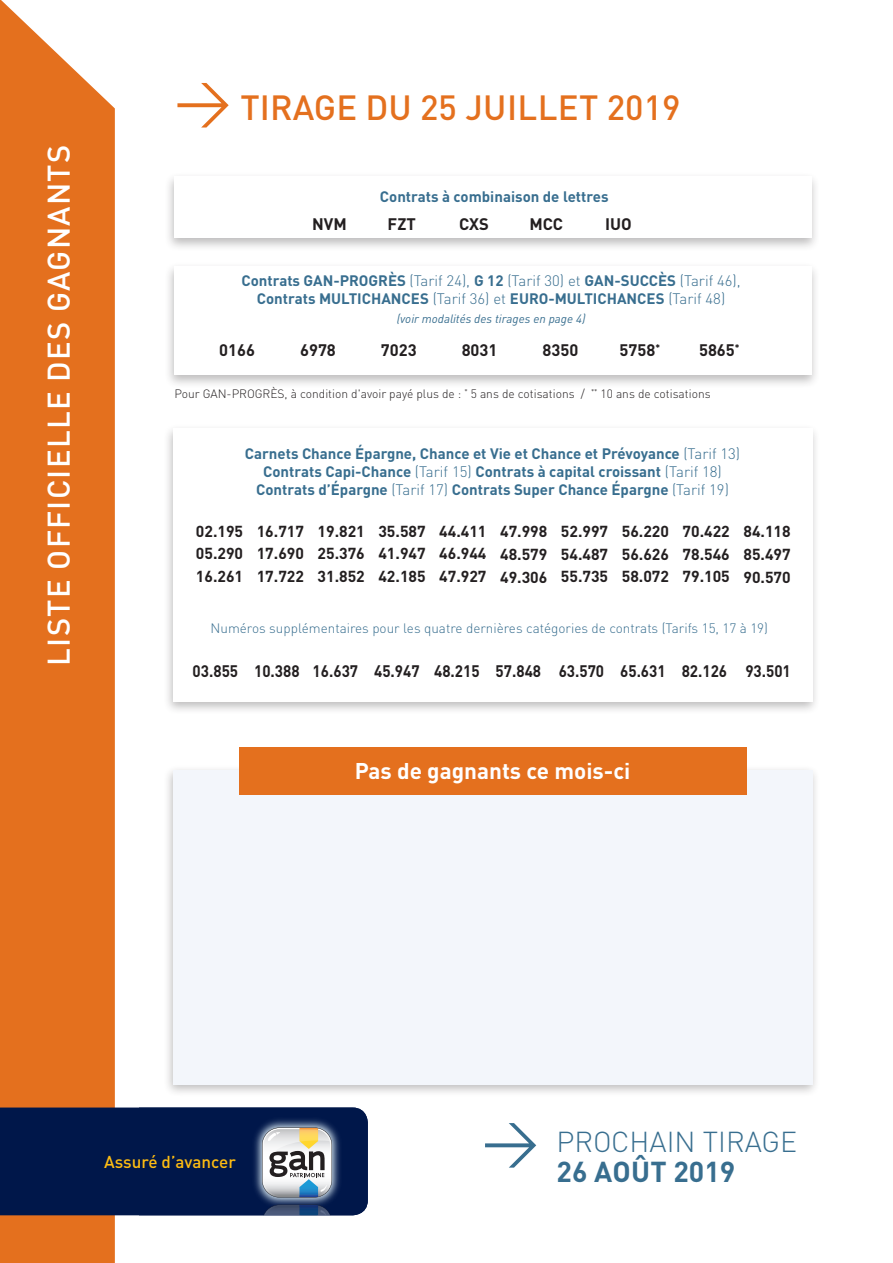
<style>
.page{position:relative;width:893px;height:1263px;background:#fff}
.page>*{position:absolute;margin:0;border:0;box-sizing:border-box;transform-origin:0 0}
.t1{font:55.8px "DIN Pro";color:#e4701e}
.t2{font:55.8px "DIN Pro";color:#386e8f}
.t3{font:500 34.5px "DIN Pro";color:#e4701e}
.t4{font:500 30.9px "DIN Pro";letter-spacing:.04em;color:#fff}
.t5{font:300 28.5px "DIN Pro";color:#386e8f}
.t6{font:700 28.5px "DIN Pro";color:#386e8f}
.t7{font:700 22.5px "DIN Pro";color:#fff}
.t8{font:500 17.1px "DIN Pro";color:#fdbc12}
.t9{font:700 16.5px "DIN Pro";color:#231f20;scale:.92 1}
.t10{font:700 16.5px "DIN Pro";color:#231f20}
.t11{font:700 15.75px "DIN Pro";color:#231f20}
.t12{font:700 15px/18px "DIN Pro";color:#386e8f;text-align:center}
.t13{font:300 13.5px "DIN Pro";color:#386e8f}
.t14{font:300 12px "DIN Pro";color:#231f20}
.t15{font:italic 12px "DIN Pro";color:#386e8f}
.s1{font-weight:300}
</style>
<div class="page">
<div style="left:0;top:0;width:115px;height:1263px;background:#e4701e"></div>
<svg style="left:0;top:1107px;width:368px;height:108px;background:#1c305b"></svg>
<div style="left:164px;top:172px;width:656px;height:79px;background:#231f20;opacity:.3"></div>
<div style="left:174px;top:177px;width:638px;height:61px;background:#fff"></div>
<div style="left:163px;top:424px;width:657px;height:291px;background:#231f20;opacity:.3"></div>
<div style="left:173px;top:428px;width:639px;height:274px;background:#fff"></div>
<div style="left:164px;top:261px;width:656px;height:127px;background:#231f20;opacity:.3"></div>
<div style="left:174px;top:266px;width:638px;height:109px;background:#fff"></div>
<div style="left:163px;top:764px;width:657px;height:334px;background:#231f20;opacity:.3"></div>
<div style="left:173px;top:770px;width:639px;height:314px;background:#f3f6fb"></div>
<div style="left:239px;top:748px;width:507px;height:47px;background:#e4701e"></div>
<p class="t4" style="left:34px;top:666px;width:522px;rotate:-90deg">LISTE OFFICIELLE DES GAGNANTS</p>
<p class="t1" style="left:174px;top:56px;width:59px">→</p>
<p class="t3" style="left:241px;top:79px;width:441px">TIRAGE DU 25 JUILLET 2019</p>
<p class="t12" style="left:380px;top:186px;width:230px">Contrats à combinaison de lettres</p>
<p class="t10" style="left:312px;top:210px;width:36px">NVM</p>
<p class="t10" style="left:388px;top:210px;width:30px">FZT</p>
<p class="t10" style="left:459px;top:210px;width:31px">CXS</p>
<p class="t10" style="left:529px;top:210px;width:35px">MCC</p>
<p class="t10" style="left:605px;top:210px;width:28px">IUO</p>
<p class="t12" style="left:241px;top:270px;width:501px">Contrats GAN-PROGRÈS <span class="s1">(Tarif 24),</span> G 12 <span class="s1">(Tarif 30) et</span> GAN-SUCCÈS <span class="s1">(Tarif 46),</span></p>
<p class="t12" style="left:257px;top:288px;width:470px">Contrats MULTICHANCES <span class="s1">(Tarif 36) et</span> EURO-MULTICHANCES <span class="s1">(Tarif 48)</span></p>
<p class="t15" style="left:397px;top:309px;width:190px">(voir modalités des tirages en page 4)</p>
<p class="t10" style="left:219px;top:336px;width:37px">0166</p>
<p class="t10" style="left:300px;top:336px;width:37px">6978</p>
<p class="t10" style="left:381px;top:336px;width:37px">7023</p>
<p class="t10" style="left:462px;top:336px;width:37px">8031</p>
<p class="t10" style="left:542px;top:336px;width:37px">8350</p>
<p class="t10" style="left:619px;top:336px;width:42px">5758<sup>*</sup></p>
<p class="t10" style="left:699px;top:336px;width:42px">5865<sup>*</sup></p>
<p class="t14" style="left:174px;top:385px;width:538px">Pour GAN-PROGRÈS, à condition d'avoir payé plus de : <sup>*</sup> 5 ans de cotisations / <sup>**</sup> 10 ans de cotisations</p>
<p class="t12" style="left:245px;top:443px;width:497px">Carnets Chance Épargne, Chance et Vie et Chance et Prévoyance <span class="s1">(Tarif 13)<br></span>Contrats Capi-Chance <span class="s1">(Tarif 15)</span> Contrats à capital croissant <span class="s1">(Tarif 18)<br></span>Contrats d’Épargne <span class="s1">(Tarif 17)</span> Contrats Super Chance Épargne <span class="s1">(Tarif 19)</span></p>
<p class="t11" style="left:196px;top:518px;width:49px">02.195</p>
<p class="t11" style="left:196px;top:541px;width:49px">05.290</p>
<p class="t11" style="left:196px;top:563px;width:49px">16.261</p>
<p class="t11" style="left:257px;top:518px;width:49px">16.717</p>
<p class="t11" style="left:257px;top:541px;width:49px">17.690</p>
<p class="t11" style="left:257px;top:563px;width:49px">17.722</p>
<p class="t11" style="left:318px;top:518px;width:49px">19.821</p>
<p class="t11" style="left:318px;top:541px;width:49px">25.376</p>
<p class="t11" style="left:318px;top:563px;width:49px">31.852</p>
<p class="t11" style="left:378px;top:518px;width:49px">35.587</p>
<p class="t11" style="left:378px;top:541px;width:49px">41.947</p>
<p class="t11" style="left:378px;top:563px;width:49px">42.185</p>
<p class="t11" style="left:439px;top:518px;width:49px">44.411</p>
<p class="t11" style="left:439px;top:541px;width:49px">46.944</p>
<p class="t11" style="left:439px;top:563px;width:49px">47.927</p>
<p class="t11" style="left:500px;top:518px;width:49px">47.998</p>
<p class="t11" style="left:500px;top:541px;width:49px">48.579</p>
<p class="t11" style="left:500px;top:564px;width:49px">49.306</p>
<p class="t11" style="left:561px;top:518px;width:49px">52.997</p>
<p class="t11" style="left:561px;top:541px;width:49px">54.487</p>
<p class="t11" style="left:561px;top:564px;width:49px">55.735</p>
<p class="t11" style="left:622px;top:518px;width:49px">56.220</p>
<p class="t11" style="left:622px;top:541px;width:49px">56.626</p>
<p class="t11" style="left:622px;top:564px;width:49px">58.072</p>
<p class="t11" style="left:683px;top:518px;width:49px">70.422</p>
<p class="t11" style="left:683px;top:541px;width:49px">78.546</p>
<p class="t11" style="left:683px;top:564px;width:49px">79.105</p>
<p class="t11" style="left:743px;top:518px;width:49px">84.118</p>
<p class="t11" style="left:743px;top:541px;width:49px">85.497</p>
<p class="t11" style="left:743px;top:564px;width:49px">90.570</p>
<p class="t13" style="left:210px;top:618px;width:559px">Numéros supplémentaires pour les quatre dernières catégories de contrats (Tarifs 15, 17 à 19)</p>
<p class="t9" style="left:193px;top:657px;width:652px">03.855 10.388 16.637 45.947 48.215 57.848 63.570 65.631 82.126 93.501</p>
<p class="t7" style="left:355px;top:752px;width:277px">Pas de gagnants ce mois-ci</p>
<p class="t8" style="left:104px;top:1147px;width:133px">Assuré d’avancer</p>
<p class="t2" style="left:482px;top:1096px;width:59px">→</p>
<p class="t5" style="left:557px;top:1120px;width:242px">PROCHAIN TIRAGE</p>
<p class="t6" style="left:557px;top:1148px;width:180px">26 AOÛT 2019</p>
</div>
